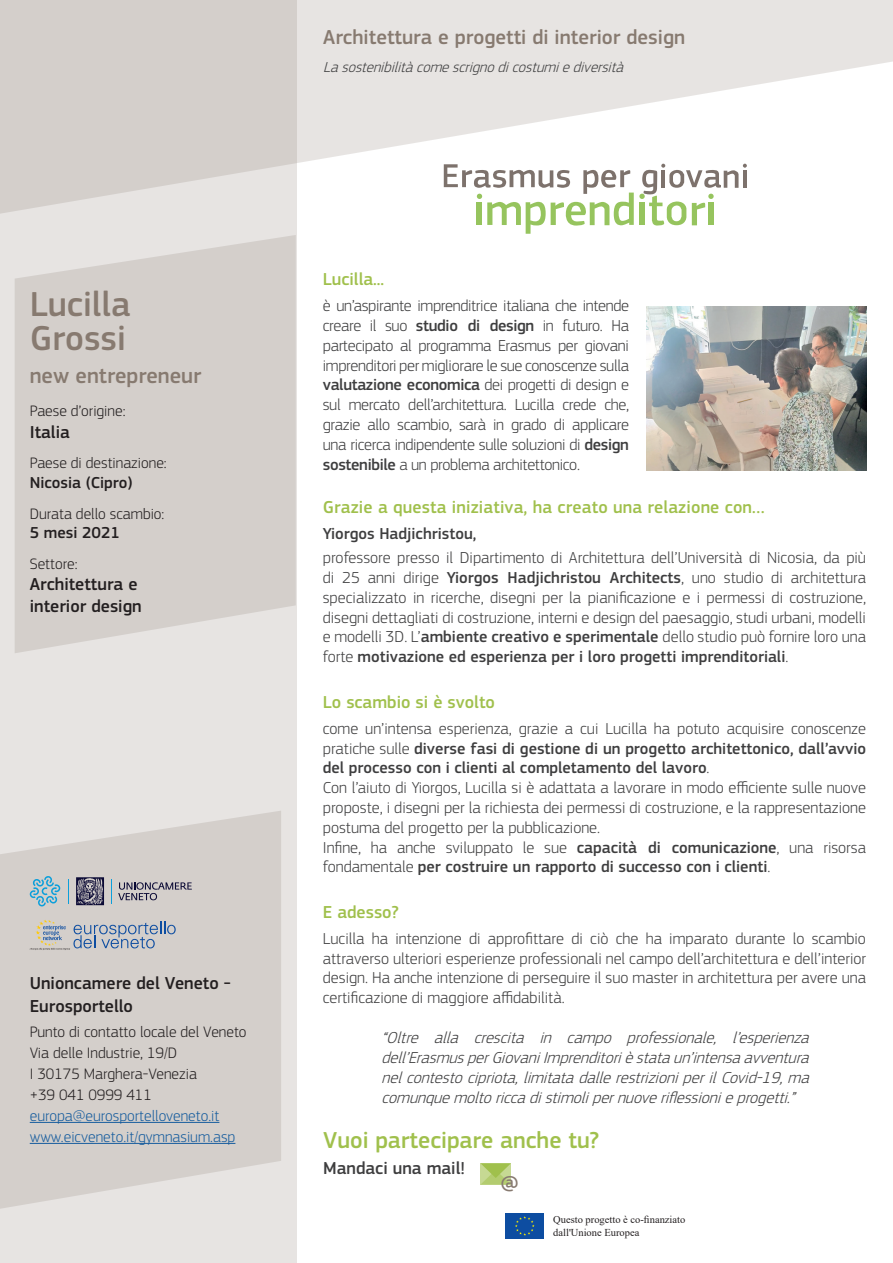
<style>
.page{position:relative;width:893px;height:1263px;background:#fff}
.page>*{position:absolute;margin:0;border:0;box-sizing:border-box;transform-origin:0 0}
.t1{font:500 36px/34.5px "EC Square Sans Pro";color:#877a70}
.t2{font:500 24px "EC Square Sans Pro";color:#a0c04c}
.t3{font:500 22.5px "EC Square Sans Pro";color:#877a70}
.t4{font:500 21.45px "EC Square Sans Pro";color:#877a70}
.t5{font:500 21px "EC Square Sans Pro";color:#877a70}
.t6{font:500 18px "EC Square Sans Pro";letter-spacing:.01em;color:#a0c04c}
.t7{font:500 18px/21.6px "EC Square Sans Pro";color:#231f20}
.t8{font:500 18px "EC Square Sans Pro";color:#3e3e3f}
.t9{font:300 16.5px/19.8px "EC Square Sans Pro";color:#3e3e3f;text-align:justify}
.t10{font:italic 300 16.5px/19.8px "EC Square Sans Pro";color:#3e3e3f;text-align:justify}
.t11{font:500 16.5px "EC Square Sans Pro";color:#231f20}
.t12{font:500 16.5px "EC Square Sans Pro";color:#3e3e3f}
.t13{font:300 15.75px/21px "EC Square Sans Pro";color:#231f20}
.t14{font:300 15.75px/21px "EC Square Sans Pro";color:#175d9e}
.t15{font:italic 300 15px "EC Square Sans Pro";color:#3e3e3f}
.t16{font:10.5px/12.6px "Times New Roman";color:#231f20}
.s1{font-weight:500}
</style>
<div class="page">
<div style="left:0;top:0;width:296px;height:1263px;background:#e7e4e2"></div>
<svg style="left:0;top:0;width:893px;height:214px"></svg>
<svg style="left:0;top:811px;width:281px;height:398px;background:#d6d1cd"></svg>
<svg style="left:15px;top:235px;width:281px;height:418px;background:#d6d1cd"></svg>
<svg style="left:444px;top:164px;width:303px;height:70px"></svg>
<img style="left:646px;top:306px;width:220px;height:165px">
<div style="left:480px;top:1163px;width:31px;height:21px;background:#c6d993"></div>
<svg style="left:481px;top:1163px;width:30px;height:21px"></svg>
<div style="left:505px;top:1213px;width:39px;height:26px;background:#0d4da1"></div>
<svg style="left:515px;top:1216px;width:20px;height:19px"></svg>
<hr style="left:30px;top:1122px;width:189px;height:1px;background:#175d9e">
<hr style="left:30px;top:1143px;width:205px;height:1px;background:#175d9e">
<svg style="left:30px;top:876px;width:30px;height:30px"></svg>
<svg style="left:68px;top:879px;width:1px;height:24px"></svg>
<svg style="left:112px;top:879px;width:80px;height:24px;background:#b2aeb2"></svg>
<svg style="left:76px;top:877px;width:28px;height:28px"></svg>
<svg style="left:30px;top:920px;width:146px;height:30px;background:#b4b9c1"></svg>
<p class="t5" style="left:323px;top:25px;width:364px">Architettura e progetti di interior design</p>
<p class="t15" style="left:323px;top:58px;width:306px">Lasostenibilitàcomescrignodicostumiediversità</p>
<h1 class="t1" style="left:30px;top:287px;width:102px">Lucilla<br>Grossi</h1>
<h3 class="t3" style="left:30px;top:363px;width:173px">new entrepreneur</h3>
<p class="t13" style="left:30px;top:400px;width:97px">Paese d’origine:</p>
<p class="t7" style="left:30px;top:422px;width:42px">Italia</p>
<p class="t13" style="left:30px;top:453px;width:139px">Paese di destinazione:</p>
<p class="t11" style="left:30px;top:473px;width:104px">Nicosia (Cipro)</p>
<p class="t13" style="left:30px;top:503px;width:136px">Durata dello scambio:</p>
<p class="t11" style="left:30px;top:523px;width:92px">5 mesi 2021</p>
<p class="t13" style="left:30px;top:553px;width:49px">Settore:</p>
<p class="t7" style="left:30px;top:574px;width:114px">Architettura e interior design</p>
<p class="t7" style="left:30px;top:972px;width:203px;line-height:22.5px">Unioncamere del Veneto -<br>Eurosportello</p>
<p class="t13" style="left:30px;top:1021px;width:218px">Punto di contatto locale del Veneto<br>Via delle Industrie, 19/D<br>I 30175 Marghera-Venezia<br>+39 041 0999 411</p>
<p class="t14" style="left:30px;top:1105px;width:207px">europa@eurosportelloveneto.it www.eicveneto.it/gymnasium.asp</p>
<p class="t6" style="left:323px;top:269px;width:63px">Lucilla...</p>
<p class="t9" style="left:323px;top:296px;width:308px">è un’aspirante imprenditrice italiana che intende creare il suo <span class="s1">studio di design</span> in futuro. Ha partecipato al programma Erasmus per giovani imprenditori per migliorare le sue conoscenze sulla <span class="s1">valutazione economica</span> dei progetti di design e sul mercato dell’architettura. Lucilla crede che, grazie allo scambio, sarà in grado di applicare una ricerca indipendente sulle soluzioni di <span class="s1">design sostenibile</span> a un problema architettonico.</p>
<p class="t6" style="left:323px;top:496px;width:443px">Grazie a questa iniziativa, ha creato una relazione con…</p>
<p class="t12" style="left:323px;top:524px;width:155px">Yiorgos Hadjichristou,</p>
<p class="t9" style="left:323px;top:548px;width:545px">professore presso il Dipartimento di Architettura dell’Università di Nicosia, da più di 25 anni dirige <span class="s1">Yiorgos Hadjichristou Architects</span>, uno studio di architettura specializzato in ricerche, disegni per la pianificazione e i permessi di costruzione, disegni dettagliati di costruzione, interni e design del paesaggio, studi urbani, modelli e modelli 3D. L’<span class="s1">ambiente creativo e sperimentale</span> dello studio può fornire loro una forte <span class="s1">motivazione ed esperienza per i loro progetti imprenditoriali</span>.</p>
<p class="t6" style="left:323px;top:691px;width:174px">Lo scambio si è svolto</p>
<p class="t9" style="left:323px;top:718px;width:545px;text-align:left">come un’intensa esperienza, grazie a cui Lucilla ha potuto acquisire conoscenze pratiche sulle <span class="s1">diverse fasi di gestione di un progetto architettonico, dall’avvio del processo con i clienti al completamento del lavoro</span>.<br>Con l’aiuto di Yiorgos, Lucilla si è adattata a lavorare in modo efficiente sulle nuove proposte, i disegni per la richiesta dei permessi di costruzione, e la rappresentazione postuma del progetto per la pubblicazione.<br>Infine, ha anche sviluppato le sue <span class="s1">capacità di comunicazione</span>, una risorsa fondamentale <span class="s1">per costruire un rapporto di successo con i clienti</span>.</p>
<p class="t6" style="left:323px;top:901px;width:77px">E adesso?</p>
<p class="t9" style="left:323px;top:928px;width:545px">Lucilla ha intenzione di approfittare di ciò che ha imparato durante lo scambio attraverso ulteriori esperienze professionali nel campo dell’architettura e dell’interior design. Ha anche intenzione di perseguire il suo master in architettura per avere una certificazione di maggiore affidabilità.</p>
<p class="t10" style="left:381px;top:1028px;width:434px">“Oltre alla crescita in campo professionale, l’esperienza dell’ErasmusperGiovaniImprenditorièstataun’intensaavventura nelcontestocipriota,limitatadallerestrizioniperilCovid-19,ma comunquemoltoriccadistimolipernuoveriflessionieprogetti.”</p>
<h2 class="t2" style="left:323px;top:1126px;width:277px">Vuoi partecipare anche tu?</h2>
<p class="t8" style="left:323px;top:1158px;width:143px">Mandaci una mail!</p>
<h3 class="t4" style="left:500px;top:1172px;width:20px">@</h3>
<p class="t16" style="left:553px;top:1213px;width:134px">Questo progetto è co-finanziato dall'Unione Europea</p>
</div>
